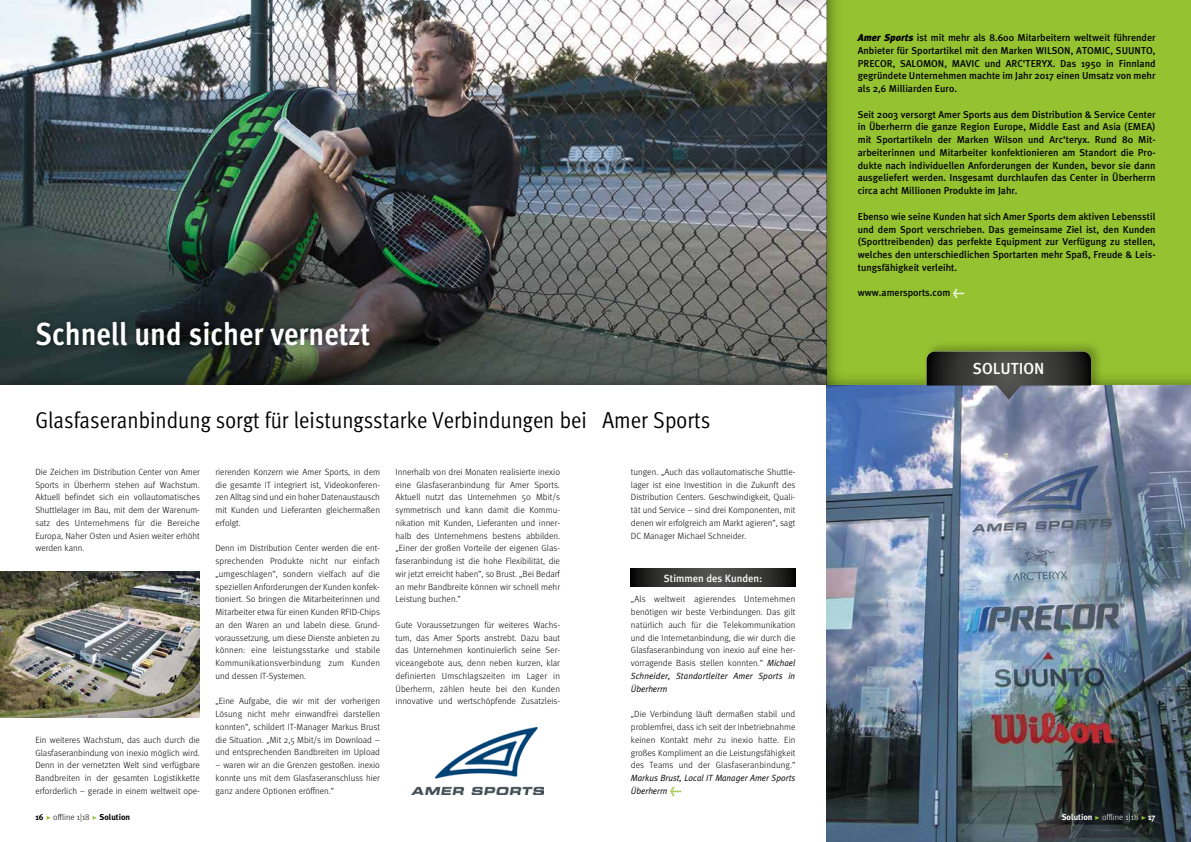
<style>
.page{position:relative;width:1191px;height:842px;background:#fff}
.page>*{position:absolute;margin:0;border:0;box-sizing:border-box;transform-origin:0 0}
.t1{font:700 condensed 32px "Meta OT";color:#fff}
.t2{font:23px "Meta OT Cond Norm";color:#000}
.t3{font:500 16px "Meta Plus";color:#fff}
.t4{font:500 10.5px "Meta Plus";color:#fff}
.t5{font:500 10px/12.8px "Meta Plus";color:#000;text-align:justify}
.t6{font:300 9px/12.8px "Meta";color:#000;text-align:justify}
.t7{font:italic 9px/12.8px "Meta Plus Normal";color:#000;scale:.96 1}
.t8{font:300 8.5px "Meta";color:#000}
.t9{font:300 8.5px "Meta";color:#fff}
.s1{font-family:"Meta Plus Normal";font-weight:400;font-style:italic}
.s2{font-family:"Meta Plus";font-weight:900;font-style:normal;color:#95c230}
.s3{font-family:"Meta Plus";font-weight:700}
.s4{font-family:"Meta Light Expert";font-weight:400;font-size:12px;color:#95c230}
.s5{font-weight:900;font-style:italic}
.s6{font-weight:900;font-size:9px;color:#fff}
</style>
<div class="page">
<div style="left:826px;top:0;width:365px;height:386px;background:#95c230"></div>
<img style="left:0;top:0;width:826px;height:367px">
<svg style="left:0;top:367px;width:1191px;height:19px;background:#4e5c43"></svg>
<div style="left:33px;top:316px;width:344px;height:35px;background:#000;opacity:.55"></div>
<svg style="left:826px;top:0;width:19px;height:386px"></svg>
<div style="left:924px;top:340px;width:180px;height:58px;background:#000;opacity:.25"></div>
<svg style="left:631px;top:568px;width:164px;height:19px;background:#373736"></svg>
<img style="left:412px;top:727px;width:131px;height:67px">
<img style="left:0;top:572px;width:200px;height:145px">
<img style="left:826px;top:386px;width:365px;height:456px">
<svg style="left:926px;top:351px;width:165px;height:49px;background:#51555b"></svg>
<h1 class="t1" style="left:35px;top:314px;width:336px">Schnell und sicher vernetzt</h1>
<h2 class="t2" style="left:35px;top:406px;width:676px">Glasfaseranbindung sorgt für leistungsstarke Verbindungen bei Amer Sports</h2>
<p class="t6" style="left:35px;top:465px;width:166px">Die Zeichen im Distribution Center von Amer Sports in Überherrn stehen auf Wachstum.<br>Aktuell befindet sich ein vollautomatisches Shuttlelager im Bau, mit dem der Warenum&shy;satz des Unternehmens für die Bereiche Europa, Naher Osten und Asien weiter erhöht werden kann.</p>
<p class="t6" style="left:215px;top:465px;width:166px">rierenden Konzern wie Amer Sports, in dem die gesamte IT integriert ist, Videokonferen&shy;zen Alltag sind und ein hoher Datenaustausch mit Kunden und Lieferanten gleichermaßen erfolgt.</p>
<p class="t6" style="left:215px;top:542px;width:166px">Denn im Distribution Center werden die ent&shy;sprechenden Produkte nicht nur einfach „umgeschlagen“, sondern vielfach auf die speziellen Anforderungen der Kunden konfek&shy;tioniert. So bringen die Mitarbeiterinnen und Mitarbeiter etwa für einen Kunden RFID-Chips an den Waren an und labeln diese. Grund&shy;voraussetzung, um diese Dienste anbieten zu können: eine leistungsstarke und stabile Kommunikationsverbindung zum Kunden und dessen IT-Systemen.</p>
<p class="t6" style="left:215px;top:695px;width:166px">„Eine Aufgabe, die wir mit der vorherigen Lösung nicht mehr einwandfrei darstellen konnten“, schildert IT-Manager Markus Brust die Situation. „Mit 2,5 Mbit/s im Download – und entsprechenden Bandbreiten im Upload</p>
<p class="t6" style="left:215px;top:759px;width:166px">– waren wir an die Grenzen gestoßen. inexio konnte uns mit dem Glasfaseranschluss hier ganz andere Optionen eröffnen.“</p>
<p class="t6" style="left:395px;top:465px;width:166px">Innerhalb von drei Monaten realisierte inexio eine Glasfaseranbindung für Amer Sports.<br>Aktuell nutzt das Unternehmen 50 Mbit/s symmetrisch und kann damit die Kommu&shy;nikation mit Kunden, Lieferanten und inner&shy;halb des Unternehmens bestens abbilden. „Einer der großen Vorteile der eigenen Glas&shy;faseranbindung ist die hohe Flexibilität, die wir jetzt erreicht haben“, so Brust. „Bei Bedarf an mehr Bandbreite können wir schnell mehr Leistung buchen.“</p>
<p class="t6" style="left:395px;top:618px;width:166px">Gute Voraussetzungen für weiteres Wachs&shy;tum, das Amer Sports anstrebt. Dazu baut das Unternehmen kontinuierlich seine Ser&shy;viceangebote aus, denn neben kurzen, klar definierten Umschlagszeiten im Lager in Überherrn, zählen heute bei den Kunden innovative und wertschöpfende Zusatzleis-</p>
<p class="t6" style="left:631px;top:465px;width:166px">tungen. „Auch das vollautomatische Shuttle&shy;lager ist eine Investition in die Zukunft des Distribution Centers. Geschwindigkeit, Quali&shy;tät und Service – sind drei Komponenten, mit denen wir erfolgreich am Markt agieren“, sagt DC Manager Michael Schneider.</p>
<p class="t4" style="left:664px;top:572px;width:100px">Stimmen des Kunden:</p>
<p class="t6" style="left:631px;top:593px;width:166px">„Als weltweit agierendes Unternehmen benötigen wir beste Verbindungen. Das gilt natürlich auch für die Telekommunikation und die Internetanbindung, die wir durch die Glasfaseranbindung von inexio auf eine her&shy;vorragende Basis stellen konnten.“ <span class="s1">Michael</span></p>
<p class="t7" style="left:631px;top:669px;width:173px">Schneider, Standortleiter Amer Sports in<br>Überherrn</p>
<p class="t6" style="left:631px;top:708px;width:166px">„Die Verbindung läuft dermaßen stabil und problemfrei, dass ich seit der Inbetriebnahme keinen Kontakt mehr zu inexio hatte. Ein großes Kompliment an die Leistungsfähigkeit des Teams und der Glasfaseranbindung.“</p>
<p class="t7" style="left:631px;top:771px;width:173px">Markus Brust, Local IT Manager Amer Sports<br>Überherrn <span class="s2">&lt;</span></p>
<p class="t6" style="left:35px;top:733px;width:166px">Ein weiteres Wachstum, das auch durch die Glasfaseranbindung von inexio möglich wird.<br>Denn in der vernetzten Welt sind verfügbare Bandbreiten in der gesamten Logistikkette erforderlich – gerade in einem weltweit ope-</p>
<p class="t8" style="left:35px;top:812px;width:96px"><span class="s3">16</span> <span class="s4">@</span> offline 1|18 <span class="s4">@</span> <span class="s3">Solution</span></p>
<p class="t5" style="left:857px;top:31px;width:299px"><span class="s5">Amer Sports</span> ist mit mehr als 8.600 Mitarbeitern weltweit führender Anbieter für Sportartikel mit den Marken WILSON, ATOMIC, SUUNTO, PRECOR, SALOMON, MAVIC und ARC‘TERYX. Das 1950 in Finnland gegründete Unternehmen machte im Jahr 2017 einen Umsatz von mehr als 2,6 Milliarden Euro.</p>
<p class="t5" style="left:857px;top:108px;width:299px">Seit 2003 versorgt Amer Sports aus dem Distribution &amp; Service Center in Überherrn die ganze Region Europe, Middle East and Asia (EMEA) mit Sportartikeln der Marken Wilson und Arc‘teryx. Rund 80 Mit&shy;arbeiterinnen und Mitarbeiter konfektionieren am Standort die Pro&shy;dukte nach individuellen Anforderungen der Kunden, bevor sie dann ausgeliefert werden. Insgesamt durchlaufen das Center in Überherrn circa acht Millionen Produkte im Jahr.</p>
<p class="t5" style="left:857px;top:210px;width:299px">Ebenso wie seine Kunden hat sich Amer Sports dem aktiven Lebensstil und dem Sport verschrieben. Das gemeinsame Ziel ist, den Kunden (Sporttreibenden) das perfekte Equipment zur Verfügung zu stellen, welches den unterschiedlichen Sportarten mehr Spaß, Freude &amp; Leis&shy;tungsfähigkeit verleiht.</p>
<p class="t5" style="left:857px;top:286px;width:108px">www.amersports.com <span class="s6">&lt;</span></p>
<h3 class="t3" style="left:973px;top:359px;width:73px">SOLUTION</h3>
<p class="t9" style="left:1061px;top:812px;width:95px"><span class="s3">Solution</span> <span class="s4">@</span> offline 1|18 <span class="s4">@</span> <span class="s3">17</span></p>
</div>
